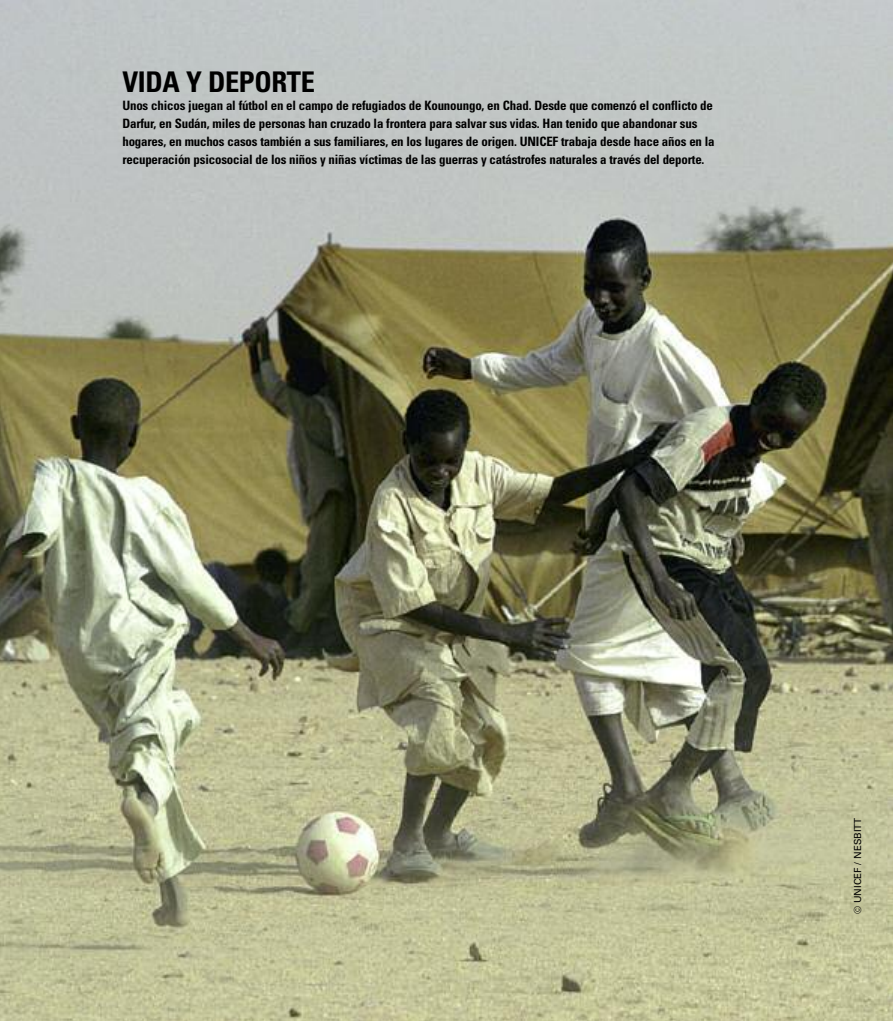
<style>
.page{position:relative;width:893px;height:1021px;background:#fff}
.page>*{position:absolute;margin:0;border:0;box-sizing:border-box;transform-origin:0 0}
.t1{font:700 condensed 28.5px "Univers";letter-spacing:-.015em;color:#000}
.t2{font:700 condensed 12.9px/18px "Univers";letter-spacing:-.015em;color:#000}
.t3{font:9.75px "Univers";color:#000}
</style>
<div class="page">
<hr style="left:0;top:0;width:1px;height:1020px;background:#d49021">
<img style="left:1px;top:0;width:892px;height:1020px">
<h1 class="t1" style="left:122px;top:71px;width:194px">VIDA Y DEPORTE</h1>
<p class="t2" style="left:122px;top:97px;width:594px">Unos chicos juegan al fútbol en el campo de refugiados de Kounoungo, en Chad. Desde que comenzó el conflicto de Darfur, en Sudán, miles de personas han cruzado la frontera para salvar sus vidas. Han tenido que abandonar sus hogares, en muchos casos también a sus familiares, en los lugares de origen. UNICEF trabaja desde hace años en la recuperación psicosocial de los niños y niñas víctimas de las guerras y catástrofes naturales a través del deporte.</p>
<p class="t3" style="left:854px;top:914px;width:98px;rotate:-90deg">© UNICEF / NESBITT</p>
</div>
